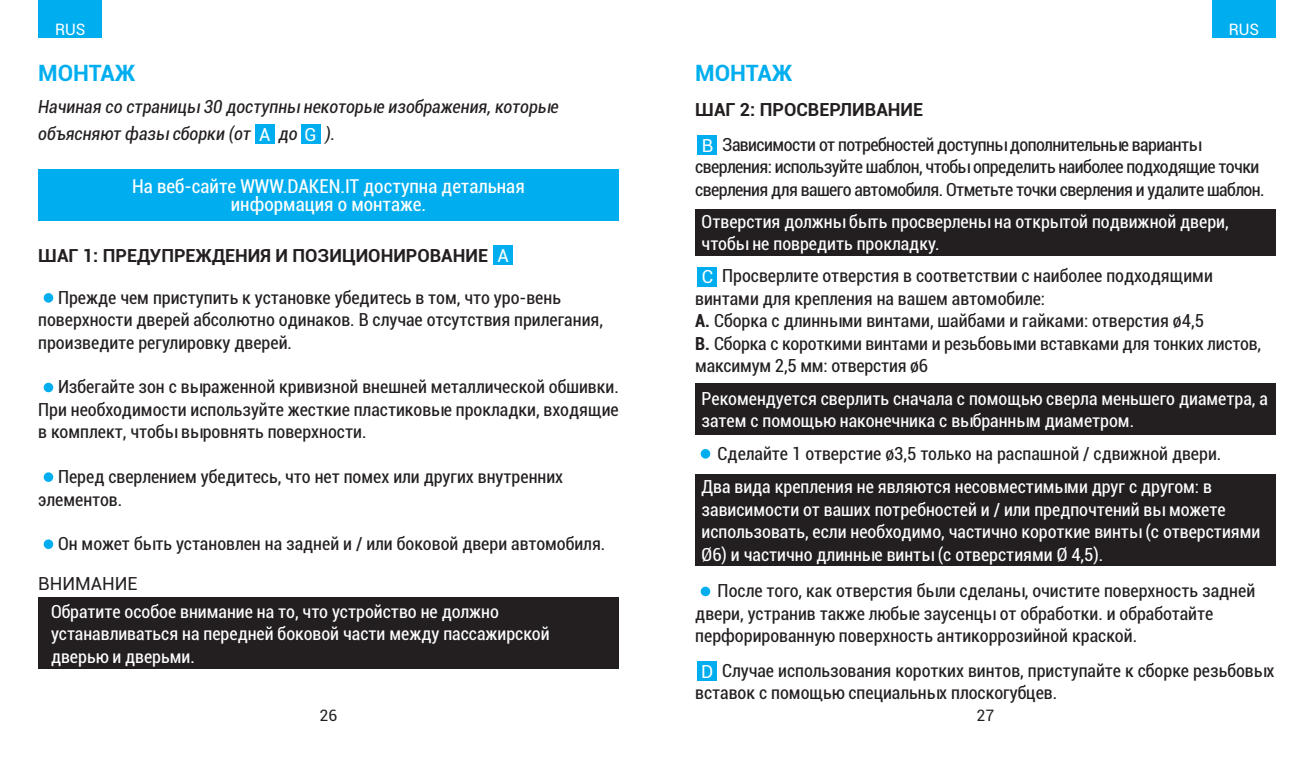
<style>
.page{position:relative;width:1314px;height:766px;background:#fff}
.page>*{position:absolute;margin:0;border:0;box-sizing:border-box;transform-origin:0 0}
.t1{font:700 22.5px "Roboto";color:#00aeef}
.t2{font:condensed 19.12px/18px "Roboto";color:#fff;text-align:center}
.t3{font:condensed 18px/22.5px "Roboto";color:#231f20}
.t4{font:condensed 18px/22.5px "Roboto";color:#fff}
.t5{font:condensed 18px/22.5px "Roboto";letter-spacing:-.03em;color:#231f20}
.t6{font:italic condensed 18px/27px "Roboto";color:#231f20}
.t7{font:700 18px "Roboto";color:#231f20}
.t8{font:18px "Roboto";color:#231f20}
.t9{font:18px "Roboto";color:#fff}
.t10{font:15.75px "Roboto";color:#fff}
.t11{font:15.75px "Roboto";color:#231f20}
.s1{font-style:normal;font-stretch:normal;color:#fff}
.s2{font-weight:700}
</style>
<div class="page">
<div style="left:38px;top:0;width:64px;height:38px;background:#00aeef"></div>
<div style="left:1212px;top:0;width:64px;height:38px;background:#00aeef"></div>
<div style="left:38px;top:169px;width:581px;height:51px;background:#00aeef"></div>
<div style="left:38px;top:597px;width:581px;height:72px;background:#231f20"></div>
<div style="left:44px;top:293px;width:9px;height:9px;background:#00aeef;border-radius:50%"></div>
<div style="left:44px;top:382px;width:9px;height:10px;background:#00aeef;border-radius:50%"></div>
<div style="left:44px;top:472px;width:9px;height:10px;background:#00aeef;border-radius:50%"></div>
<div style="left:44px;top:539px;width:9px;height:10px;background:#00aeef;border-radius:50%"></div>
<div style="left:695px;top:209px;width:581px;height:46px;background:#231f20"></div>
<div style="left:695px;top:383px;width:581px;height:51px;background:#231f20"></div>
<div style="left:695px;top:474px;width:581px;height:92px;background:#231f20"></div>
<div style="left:701px;top:586px;width:9px;height:10px;background:#00aeef;border-radius:50%"></div>
<div style="left:701px;top:449px;width:9px;height:9px;background:#00aeef;border-radius:50%"></div>
<div style="left:494px;top:245px;width:19px;height:20px;background:#00aeef"></div>
<div style="left:255px;top:124px;width:19px;height:20px;background:#00aeef"></div>
<div style="left:301px;top:124px;width:19px;height:20px;background:#00aeef"></div>
<div style="left:698px;top:136px;width:19px;height:19px;background:#00aeef"></div>
<div style="left:698px;top:267px;width:19px;height:19px;background:#00aeef"></div>
<div style="left:698px;top:661px;width:19px;height:19px;background:#00aeef"></div>
<p class="t10" style="left:55px;top:18px;width:32px">RUS</p>
<p class="t10" style="left:1229px;top:18px;width:32px">RUS</p>
<p class="t1" style="left:38px;top:57px;width:99px">МОНТАЖ</p>
<p class="t1" style="left:695px;top:57px;width:99px">МОНТАЖ</p>
<p class="t7" style="left:695px;top:97px;width:229px">ШАГ 2: ПРОСВЕРЛИВАНИЕ</p>
<p class="t6" style="left:38px;top:93px;width:522px">Начиная со страницы 30 доступны некоторые изображения, которые объясняют фазы сборки (от <span class="s1">A</span></p>
<p class="t6" style="left:279px;top:120px;width:40px">до <span class="s1">G</span></p>
<p class="t6" style="left:325px;top:120px;width:11px">).</p>
<p class="t5" style="left:695px;top:132px;width:571px;text-indent:27px">Зависимости от потребностей доступны дополнительные варианты сверления: используйте шаблон, чтобы определить наиболее подходящие точки сверления для вашего автомобиля. Отметьте точки сверления и удалите шаблон.</p>
<p class="t9" style="left:702px;top:133px;width:13px">B</p>
<p class="t2" style="left:132px;top:176px;width:394px">На веб-сайте WWW.DAKEN.IT доступна детальная информация о монтаже.</p>
<p class="t4" style="left:702px;top:209px;width:529px">Отверстия должны быть просверлены на открытой подвижной двери, чтобы не повредить прокладку.</p>
<p class="t7" style="left:38px;top:243px;width:451px">ШАГ 1: ПРЕДУПРЕЖДЕНИЯ И ПОЗИЦИОНИРОВАНИЕ</p>
<p class="t9" style="left:498px;top:243px;width:13px">A</p>
<p class="t3" style="left:38px;top:285px;width:566px;text-indent:20px">Прежде чем приступить к установке убедитесь в том, что уро-вень поверхности дверей абсолютно одинаков. В случае отсутствия прилегания, произведите регулировку дверей.</p>
<p class="t3" style="left:38px;top:375px;width:582px;text-align:justify;text-indent:20px">Избегайте зон с выраженной кривизной внешней металлической обшивки.<br>При необходимости используйте жесткие пластиковые прокладки, входящие в комплект, чтобы выровнять поверхности.</p>
<p class="t3" style="left:38px;top:464px;width:526px;text-indent:20px">Перед сверлением убедитесь, что нет помех или других внутренних элементов.</p>
<p class="t3" style="left:58px;top:531px;width:549px">Он может быть установлен на задней и / или боковой двери автомобиля.</p>
<p class="t8" style="left:38px;top:570px;width:101px">ВНИМАНИЕ</p>
<p class="t4" style="left:51px;top:599px;width:500px">Обратите особое внимание на то, что устройство не должно устанавливаться на передней боковой части между пассажирской дверью и дверьми.</p>
<p class="t3" style="left:695px;top:264px;width:567px;text-indent:27px">Просверлите отверстия в соответствии с наиболее подходящими винтами для крепления на вашем автомобиле:<br><span class="s2">A.</span> Сборка с длинными винтами, шайбами и гайками: отверстия ø4,5<br><span class="s2">B.</span> Сборка с короткими винтами и резьбовыми вставками для тонких листов, максимум 2,5 мм: отверстия ø6</p>
<p class="t9" style="left:702px;top:264px;width:13px">C</p>
<p class="t4" style="left:702px;top:386px;width:568px">Рекомендуется сверлить сначала с помощью сверла меньшего диаметра, а затем с помощью наконечника с выбранным диаметром.</p>
<p class="t3" style="left:718px;top:441px;width:505px">Сделайте 1 отверстие ø3,5 только на распашной / сдвижной двери.</p>
<p class="t4" style="left:702px;top:475px;width:560px">Два вида крепления не являются несовместимыми друг с другом: в зависимости от ваших потребностей и / или предпочтений вы можете использовать, если необходимо, частично короткие винты (с отверстиями Ø6) и частично длинные винты (с отверстиями Ø 4,5).</p>
<p class="t3" style="left:695px;top:579px;width:561px;text-indent:22px">После того, как отверстия были сделаны, очистите поверхность задней двери, устранив также любые заусенцы от обработки. и обработайте перфорированную поверхность антикоррозийной краской.</p>
<p class="t3" style="left:695px;top:658px;width:581px;text-indent:27px">Случае использования коротких винтов, приступайте к сборке резьбовых вставок с помощью специальных плоскогубцев.</p>
<p class="t9" style="left:701px;top:658px;width:14px">D</p>
<p class="t11" style="left:320px;top:704px;width:19px">26</p>
<p class="t11" style="left:977px;top:704px;width:19px">27</p>
</div>
